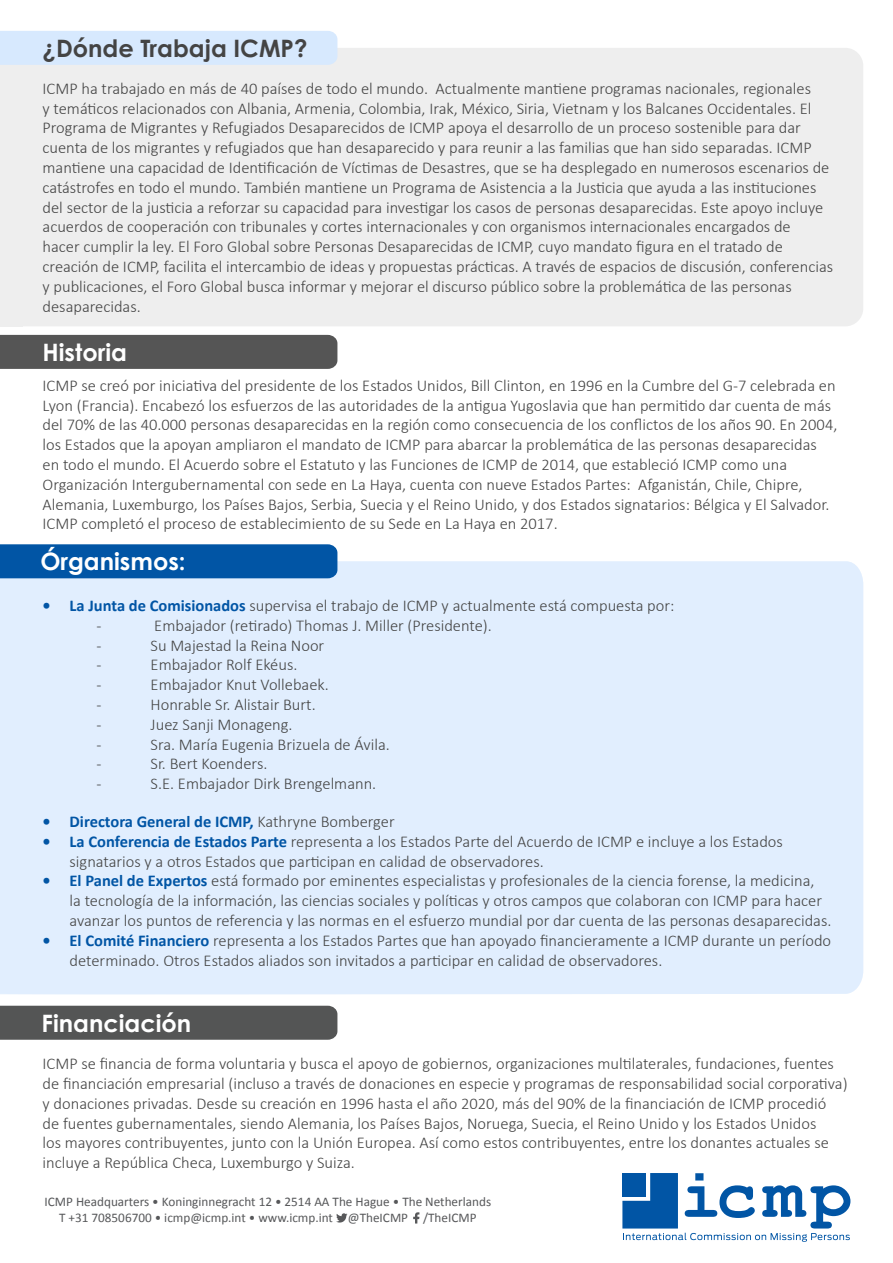
<style>
.page{position:relative;width:893px;height:1263px;background:#fff}
.page>*{position:absolute;margin:0;border:0;box-sizing:border-box;transform-origin:0 0}
.t1{font:700 24px "Century Gothic Pro";color:#fff}
.t2{font:700 24px "Century Gothic Pro";color:#444}
.Text{font:300 16.5px/19.8px "Calibri";color:#444}
.t3{font:700 16.5px "Calibri";color:#0155a5}
.t4{font:13.2px "Calibri";color:#57585a}
.s1{font-weight:700;color:#0155a5}
.s2{font-weight:300;color:#444}
</style>
<div class="page">
<div style="left:0;top:48px;width:863px;height:278px;background:#eee"></div>
<div style="left:0;top:300px;width:23px;height:26px;background:#eee"></div>
<div style="left:0;top:335px;width:337px;height:34px;background:#555"></div>
<div style="left:0;top:31px;width:337px;height:34px;background:#d7e9fe"></div>
<div style="left:0;top:1006px;width:337px;height:34px;background:#545555"></div>
<div style="left:0;top:561px;width:863px;height:433px;background:#e1eefe"></div>
<div style="left:0;top:544px;width:337px;height:34px;background:#0155a5"></div>
<svg style="left:622px;top:1173px;width:228px;height:69px"></svg>
<svg style="left:336px;top:1213px;width:11px;height:9px"></svg>
<svg style="left:413px;top:1212px;width:6px;height:11px"></svg>
<p class="t2" style="left:43px;top:33px;width:266px">¿Dónde Trabaja ICMP?</p>
<p class="Text" style="left:43px;top:78px;width:792px">ICMP ha trabajado en más de 40 países de todo el mundo. Actualmente mantiene programas nacionales, regionales<br>y temáticos relacionados con Albania, Armenia, Colombia, Irak, México, Siria, Vietnam y los Balcanes Occidentales. El Programa de Migrantes y Refugiados Desaparecidos de ICMP apoya el desarrollo de un proceso sostenible para dar cuenta de los migrantes y refugiados que han desaparecido y para reunir a las familias que han sido separadas. ICMP mantiene una capacidad de Identificación de Víctimas de Desastres, que se ha desplegado en numerosos escenarios de catástrofes en todo el mundo. También mantiene un Programa de Asistencia a la Justicia que ayuda a las instituciones del sector de la justicia a reforzar su capacidad para investigar los casos de personas desaparecidas. Este apoyo incluye acuerdos de cooperación con tribunales y cortes internacionales y con organismos internacionales encargados de<br>hacer cumplir la ley. El Foro Global sobre Personas Desaparecidas de ICMP, cuyo mandato figura en el tratado de creación de ICMP, facilita el intercambio de ideas y propuestas prácticas. A través de espacios de discusión, conferencias y publicaciones, el Foro Global busca informar y mejorar el discurso público sobre la problemática de las personas desaparecidas.</p>
<p class="t1" style="left:43px;top:337px;width:86px">Historia</p>
<p class="Text" style="left:43px;top:375px;width:796px">ICMP se creó por iniciativa del presidente de los Estados Unidos, Bill Clinton, en 1996 en la Cumbre del G-7 celebrada en Lyon (Francia). Encabezó los esfuerzos de las autoridades de la antigua Yugoslavia que han permitido dar cuenta de más del 70% de las 40.000 personas desaparecidas en la región como consecuencia de los conflictos de los años 90. En 2004, los Estados que la apoyan ampliaron el mandato de ICMP para abarcar la problemática de las personas desaparecidas en todo el mundo. El Acuerdo sobre el Estatuto y las Funciones de ICMP de 2014, que estableció ICMP como una Organización Intergubernamental con sede en La Haya, cuenta con nueve Estados Partes: Afganistán, Chile, Chipre, Alemania, Luxemburgo, los Países Bajos, Serbia, Suecia y el Reino Unido, y dos Estados signatarios: Bélgica y El Salvador.<br>ICMP completó el proceso de establecimiento de su Sede en La Haya en 2017.</p>
<p class="t1" style="left:40px;top:546px;width:147px">Órganismos:</p>
<p class="Text" style="left:43px;top:595px;width:633px"><span class="s1">• La Junta de Comisionados</span> supervisa el trabajo de ICMP y actualmente está compuesta por:</p>
<p class="Text" style="left:97px;top:615px;width:7px">-</p>
<p class="Text" style="left:154px;top:615px;width:339px">Embajador (retirado) Thomas J. Miller (Presidente).</p>
<p class="Text" style="left:97px;top:635px;width:7px">-</p>
<p class="Text" style="left:151px;top:635px;width:175px">Su Majestad la Reina Noor</p>
<p class="Text" style="left:97px;top:655px;width:7px">-</p>
<p class="Text" style="left:151px;top:655px;width:148px">Embajador Rolf Ekéus.</p>
<p class="Text" style="left:97px;top:675px;width:7px">-</p>
<p class="Text" style="left:151px;top:675px;width:180px">Embajador Knut Vollebaek.</p>
<p class="Text" style="left:97px;top:694px;width:7px">-</p>
<p class="Text" style="left:151px;top:694px;width:167px">Honrable Sr. Alistair Burt.</p>
<p class="Text" style="left:97px;top:714px;width:7px">-</p>
<p class="Text" style="left:151px;top:714px;width:143px">Juez Sanji Monageng.</p>
<p class="Text" style="left:97px;top:734px;width:7px">-</p>
<p class="Text" style="left:151px;top:734px;width:241px">Sra. María Eugenia Brizuela de Ávila.</p>
<p class="Text" style="left:97px;top:754px;width:7px">-</p>
<p class="Text" style="left:151px;top:754px;width:118px">Sr. Bert Koenders.</p>
<p class="Text" style="left:97px;top:774px;width:7px">-</p>
<p class="Text" style="left:151px;top:774px;width:227px">S.E. Embajador Dirk Brengelmann.</p>
<p class="t3" style="left:43px;top:810px;width:354px">• Directora General de ICMP, <span class="s2">Kathryne Bomberger</span></p>
<p class="Text" style="left:70px;top:831px;width:715px;text-indent:-27px"><span class="s1">• La Conferencia de Estados Parte</span> representa a los Estados Parte del Acuerdo de ICMP e incluye a los Estados signatarios y a otros Estados que participan en calidad de observadores.</p>
<p class="Text" style="left:70px;top:871px;width:763px;text-indent:-27px"><span class="s1">• El Panel de Expertos</span> está formado por eminentes especialistas y profesionales de la ciencia forense, la medicina,<br>la tecnología de la información, las ciencias sociales y políticas y otros campos que colaboran con ICMP para hacer avanzar los puntos de referencia y las normas en el esfuerzo mundial por dar cuenta de las personas desaparecidas.</p>
<p class="Text" style="left:70px;top:930px;width:763px;text-indent:-27px"><span class="s1">• El Comité Financiero</span> representa a los Estados Partes que han apoyado financieramente a ICMP durante un período determinado. Otros Estados aliados son invitados a participar en calidad de observadores.</p>
<p class="t1" style="left:42px;top:1008px;width:151px">Financiación</p>
<p class="Text" style="left:43px;top:1053px;width:806px">ICMP se financia de forma voluntaria y busca el apoyo de gobiernos, organizaciones multilaterales, fundaciones, fuentes de financiación empresarial (incluso a través de donaciones en especie y programas de responsabilidad social corporativa) y donaciones privadas. Desde su creación en 1996 hasta el año 2020, más del 90% de la financiación de ICMP procedió<br>de fuentes gubernamentales, siendo Alemania, los Países Bajos, Noruega, Suecia, el Reino Unido y los Estados Unidos<br>los mayores contribuyentes, junto con la Unión Europea. Así como estos contribuyentes, entre los donantes actuales se incluye a República Checa, Luxemburgo y Suiza.</p>
<p class="t4" style="left:45px;top:1193px;width:448px">ICMP Headquarters • Koninginnegracht 12 • 2514 AA The Hague • The Netherlands</p>
<p class="t4" style="left:59px;top:1209px;width:419px">T +31 708506700 • icmp@icmp.int • www.icmp.int @TheICMP /TheICMP</p>
</div>
